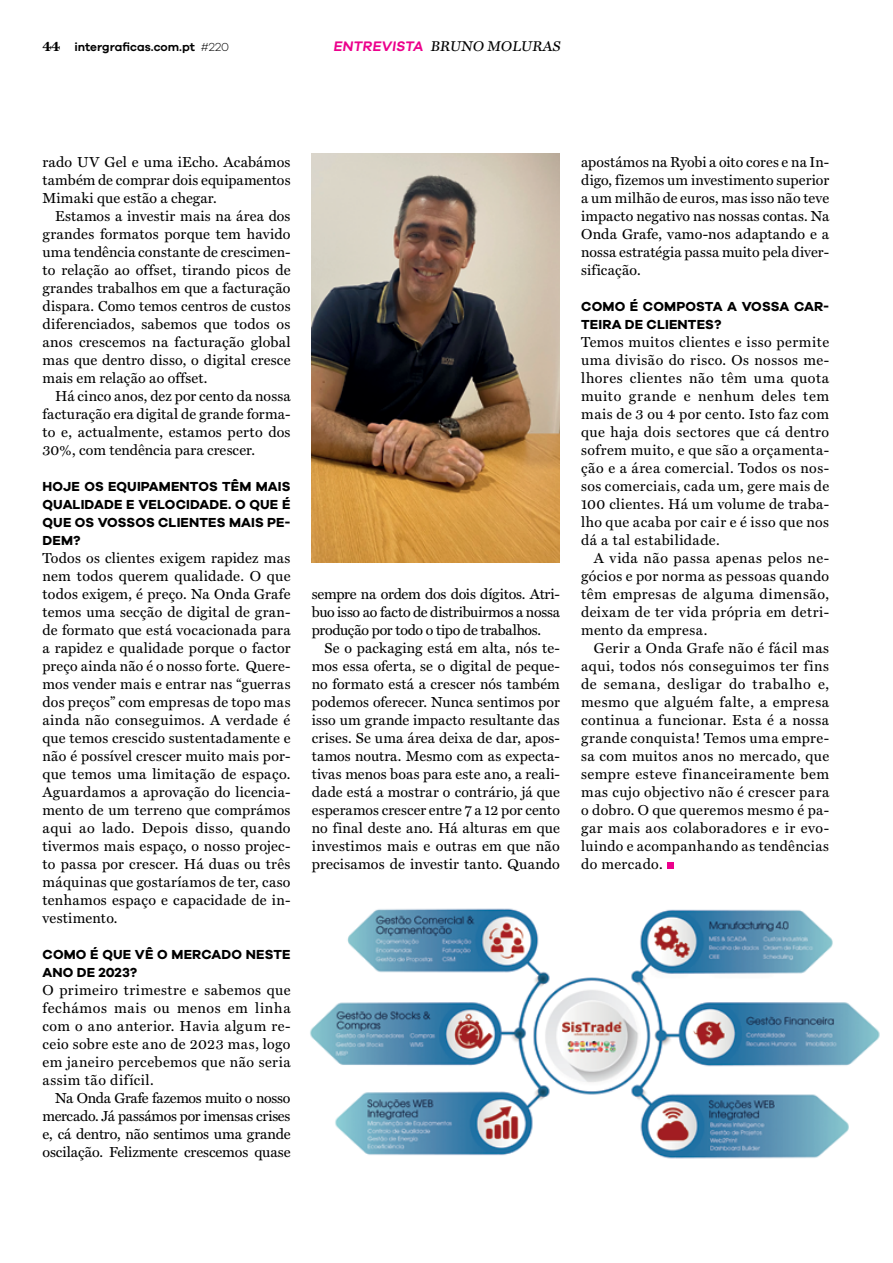
<style>
.page{position:relative;width:893px;height:1263px;background:#fff}
.page>*{position:absolute;margin:0;border:0;box-sizing:border-box;transform-origin:0 0}
.t1{font:14.55px/18px "Miller Text";letter-spacing:.015em;color:#000;text-align:justify}
.t2{font:14.25px "Miller Text Roman";color:#000}
.t3{font:700 13.5px/18px "Galano Grotesque";letter-spacing:.01em;color:#000}
.t4{font:600 12px "Galano Grotesque";color:#000}
.s1{font-family:"Miller Text";font-weight:700;font-size:14.55px}
.s2{font-weight:300}
.s3{font-family:"Galano Grotesque";font-weight:600;color:#ec008c}
</style>
<div class="page">
<img style="left:310px;top:862px;width:570px;height:297px">
<div style="left:667px;top:862px;width:6px;height:7px;background:#ec008c"></div>
<img style="left:312px;top:153px;width:248px;height:410px">
<p class="t4" style="left:43px;top:40px;width:188px"><span class="s1">44</span> intergraficas.com.pt <span class="s2">#220</span></p>
<p class="t2" style="left:333px;top:38px;width:231px"><span class="s3">ENTREVISTA</span> BRUNO MOLURAS</p>
<p class="t1" style="left:43px;top:153px;width:250px">rado UV Gel e uma iEcho. Acabámos também de comprar dois equipamentos Mimaki que estão a chegar.</p>
<p class="t1" style="left:43px;top:207px;width:250px;text-indent:13px">Estamos a investir mais na área dos grandes formatos porque tem havido uma tendência constante de crescimen&shy;to relação ao offset, tirando picos de grandes trabalhos em que a facturação dispara. Como temos centros de custos diferenciados, sabemos que todos os anos crescemos na facturação global mas que dentro disso, o digital cresce mais em relação ao offset.</p>
<p class="t1" style="left:43px;top:387px;width:250px;text-indent:13px">Há cinco anos, dez por cento da nossa facturação era digital de grande forma&shy;to e, actualmente, estamos perto dos 30%, com tendência para crescer.</p>
<p class="t3" style="left:43px;top:477px;width:249px;text-align:justify">HOJE OS EQUIPAMENTOS TÊM MAIS QUALIDADE E VELOCIDADE. O QUE É QUE OS VOSSOS CLIENTES MAIS PE-DEM?</p>
<p class="t1" style="left:43px;top:549px;width:250px">Todos os clientes exigem rapidez mas nem todos querem qualidade. O que todos exigem, é preço. Na Onda Grafe temos uma secção de digital de gran&shy;de formato que está vocacionada para a rapidez e qualidade porque o factor preço ainda não é o nosso forte. Quere&shy;mos vender mais e entrar nas “guerras dos preços” com empresas de topo mas ainda não conseguimos. A verdade é que temos crescido sustentadamente e não é possível crescer muito mais por&shy;que temos uma limitação de espaço.<br>Aguardamos a aprovação do licencia&shy;mento de um terreno que comprámos aqui ao lado. Depois disso, quando tivermos mais espaço, o nosso projec&shy;to passa por crescer. Há duas ou três máquinas que gostaríamos de ter, caso tenhamos espaço e capacidade de in&shy;vestimento.</p>
<p class="t3" style="left:43px;top:945px;width:249px">COMO É QUE VÊ O MERCADO NESTE<br>ANO DE 2023?</p>
<p class="t1" style="left:43px;top:981px;width:250px">O primeiro trimestre e sabemos que fechámos mais ou menos em linha com o ano anterior. Havia algum re&shy;ceio sobre este ano de 2023 mas, logo em janeiro percebemos que não seria assim tão difícil.</p>
<p class="t1" style="left:43px;top:1089px;width:250px;text-indent:13px">Na Onda Grafe fazemos muito o nosso mercado. Já passámos por imensas crises e, cá dentro, não sentimos uma grande oscilação. Felizmente crescemos quase</p>
<p class="t1" style="left:312px;top:585px;width:250px">sempre na ordem dos dois dígitos. Atri&shy;buo isso ao facto de distribuirmos a nossa produção por todo o tipo de trabalhos.</p>
<p class="t1" style="left:312px;top:639px;width:250px;text-indent:13px">Se o packaging está em alta, nós te&shy;mos essa oferta, se o digital de peque&shy;no formato está a crescer nós também podemos oferecer. Nunca sentimos por isso um grande impacto resultante das crises. Se uma área deixa de dar, apos&shy;tamos noutra. Mesmo com as expecta&shy;tivas menos boas para este ano, a reali&shy;dade está a mostrar o contrário, já que esperamos crescer entre 7 a 12 por cento no final deste ano. Há alturas em que investimos mais e outras em que não precisamos de investir tanto. Quando</p>
<p class="t1" style="left:581px;top:153px;width:250px">apostámos na Ryobi a oito cores e na In&shy;digo, fizemos um investimento superior a um milhão de euros, mas isso não teve impacto negativo nas nossas contas. Na Onda Grafe, vamo-nos adaptando e a nossa estratégia passa muito pela diver&shy;sificação.</p>
<p class="t3" style="left:581px;top:297px;width:249px">COMO É COMPOSTA A VOSSA CAR-<br>TEIRA DE CLIENTES?</p>
<p class="t1" style="left:581px;top:333px;width:250px">Temos muitos clientes e isso permite uma divisão do risco. Os nossos me&shy;lhores clientes não têm uma quota muito grande e nenhum deles tem mais de 3 ou 4 por cento. Isto faz com que haja dois sectores que cá dentro sofrem muito, e que são a orçamenta&shy;ção e a área comercial. Todos os nos&shy;sos comerciais, cada um, gere mais de 100 clientes. Há um volume de traba&shy;lho que acaba por cair e é isso que nos dá a tal estabilidade.</p>
<p class="t1" style="left:581px;top:549px;width:250px;text-indent:13px">A vida não passa apenas pelos ne&shy;gócios e por norma as pessoas quando têm empresas de alguma dimensão, deixam de ter vida própria em detri&shy;mento da empresa.</p>
<p class="t1" style="left:581px;top:639px;width:250px;text-indent:13px">Gerir a Onda Grafe não é fácil mas aqui, todos nós conseguimos ter fins de semana, desligar do trabalho e, mesmo que alguém falte, a empresa continua a funcionar. Esta é a nossa grande conquista! Temos uma empre&shy;sa com muitos anos no mercado, que sempre esteve financeiramente bem mas cujo objectivo não é crescer para o dobro. O que queremos mesmo é pa&shy;gar mais aos colaboradores e ir evo&shy;luindo e acompanhando as tendências do mercado.</p>
</div>
